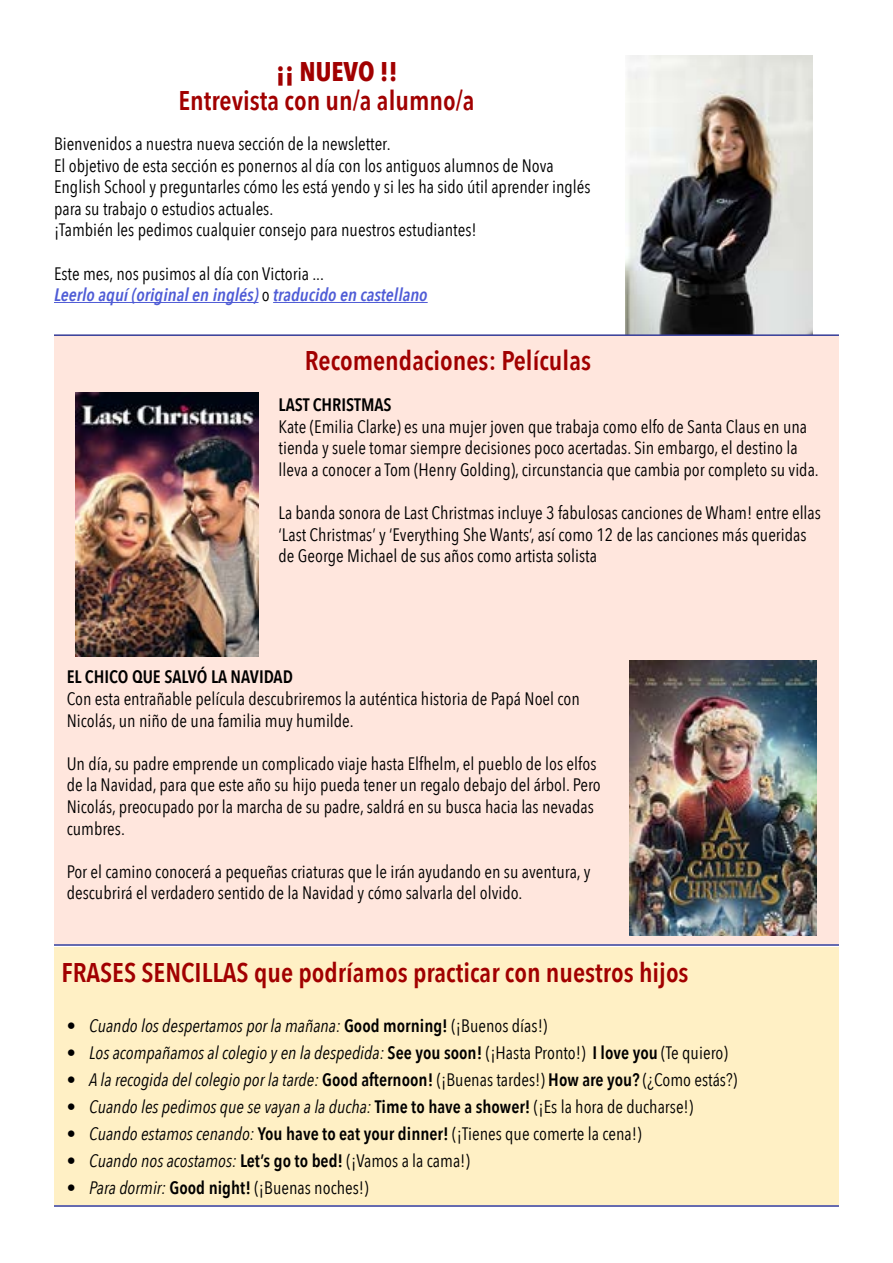
<style>
.page{position:relative;width:893px;height:1263px;background:#fff}
.page>*{position:absolute;margin:0;border:0;box-sizing:border-box;transform-origin:0 0}
.t1{font:600 27px "Avenir Next Condensed";color:#a10000}
.t2{font:700 27px "Avenir Next Condensed";color:#a10000}
.t3{font:18px/21.6px "Avenir Next Condensed";color:#000}
.t4{font:italic 18px "Avenir Next Condensed";color:#000}
.t5{font:italic 600 18px/21.6px "Avenir Next Condensed";color:#4f5cd6}
.t6{font:600 18px "Avenir Next Condensed";color:#000}
.s1{font-weight:400;font-style:normal;color:#000}
.s2{font-weight:600;font-style:normal}
.s3{font-style:normal}
.s4{font-style:italic}
.s5{font-weight:600}
</style>
<div class="page">
<img style="left:626px;top:55px;width:186px;height:279px">
<hr style="left:54px;top:302px;width:205px;height:1px;background:#4f5cd6">
<hr style="left:273px;top:302px;width:155px;height:1px;background:#4f5cd6">
<hr style="left:54px;top:334px;width:785px;height:2px;background:#343a96">
<div style="left:54px;top:336px;width:785px;height:607px;background:#ffe6dd"></div>
<img style="left:629px;top:661px;width:187px;height:274px">
<img style="left:75px;top:392px;width:183px;height:264px">
<div style="left:54px;top:947px;width:785px;height:257px;background:#fff0c5"></div>
<hr style="left:54px;top:944px;width:785px;height:2px;background:#343a96">
<hr style="left:54px;top:1205px;width:785px;height:2px;background:#343a96">
<h1 class="t2" style="left:276px;top:55px;width:123px">¡¡ NUEVO !!</h1>
<h1 class="t1" style="left:178px;top:77px;width:298px">Entrevista con un/a alumno/a</h1>
<p class="t3" style="left:54px;top:132px;width:538px">Bienvenidos a nuestra nueva sección de la newsletter.<br>El objetivo de esta sección es ponernos al día con los antiguos alumnos de Nova English School y preguntarles cómo les está yendo y si les ha sido útil aprender inglés para su trabajo o estudios actuales.<br>¡También les pedimos cualquier consejo para nuestros estudiantes!</p>
<p class="t5" style="left:54px;top:262px;width:375px"><span class="s1">Este mes, nos pusimos al día con Victoria ...<br></span>Leerlo aquí (original en inglés) <span class="s1">o</span> traducido en castellano</p>
<h1 class="t1" style="left:305px;top:337px;width:288px">Recomendaciones: Películas</h1>
<p class="t6" style="left:279px;top:389px;width:115px">LAST CHRISTMAS</p>
<p class="t3" style="left:279px;top:415px;width:542px">Kate (Emilia Clarke) es una mujer joven que trabaja como elfo de Santa Claus en una tienda y suele tomar siempre decisiones poco acertadas. Sin embargo, el destino la lleva a conocer a Tom (Henry Golding), circunstancia que cambia por completo su vida.</p>
<p class="t3" style="left:279px;top:501px;width:544px">La banda sonora de Last Christmas incluye 3 fabulosas canciones de Wham! entre ellas ‘Last Christmas’ y ‘Everything She Wants’, así como 12 de las canciones más queridas de George Michael de sus años como artista solista</p>
<p class="t6" style="left:67px;top:661px;width:228px">EL CHICO QUE SALVÓ LA NAVIDAD</p>
<p class="t3" style="left:67px;top:687px;width:515px">Con esta entrañable película descubriremos la auténtica historia de Papá Noel con<br>Nicolás, un niño de una familia muy humilde.</p>
<p class="t3" style="left:67px;top:752px;width:536px">Un día, su padre emprende un complicado viaje hasta Elfhelm, el pueblo de los elfos de la Navidad, para que este año su hijo pueda tener un regalo debajo del árbol. Pero Nicolás, preocupado por la marcha de su padre, saldrá en su busca hacia las nevadas cumbres.</p>
<p class="t3" style="left:67px;top:860px;width:525px">Por el camino conocerá a pequeñas criaturas que le irán ayudando en su aventura, y descubrirá el verdadero sentido de la Navidad y cómo salvarla del olvido.</p>
<h1 class="t1" style="left:61px;top:949px;width:629px">FRASES SENCILLAS que podríamos practicar con nuestros hijos</h1>
<p class="t4" style="left:67px;top:1015px;width:482px">• Cuando los despertamos por la mañana: <span class="s2">Good morning!</span> <span class="s3">(¡Buenos días!)</span></p>
<p class="t4" style="left:67px;top:1042px;width:663px">• Los acompañamos al colegio y en la despedida: <span class="s2">See you soon!</span> <span class="s3">(¡Hasta Pronto!)</span> <span class="s2">I love you</span> <span class="s3">(Te quiero)</span></p>
<p class="t4" style="left:67px;top:1069px;width:672px">• A la recogida del colegio por la tarde: <span class="s2">Good afternoon!</span> <span class="s3">(¡Buenas tardes!)</span> <span class="s2">How are you?</span> <span class="s3">(¿Como estás?)</span></p>
<p class="t4" style="left:67px;top:1096px;width:628px">• Cuando les pedimos que se vayan a la ducha: <span class="s2">Time to have a shower!</span> <span class="s3">(¡Es la hora de ducharse!)</span></p>
<p class="t3" style="left:67px;top:1122px;width:576px"><span class="s4">• Cuando estamos cenando:</span> <span class="s5">You have to eat your dinner!</span> (¡Tienes que comerte la cena!)</p>
<p class="t4" style="left:67px;top:1150px;width:405px">• Cuando nos acostamos: <span class="s2">Let’s go to bed!</span> <span class="s3">(¡Vamos a la cama!)</span></p>
<p class="t3" style="left:67px;top:1176px;width:303px"><span class="s4">• Para dormir:</span> <span class="s5">Good night!</span> (¡Buenas noches!)</p>
</div>
